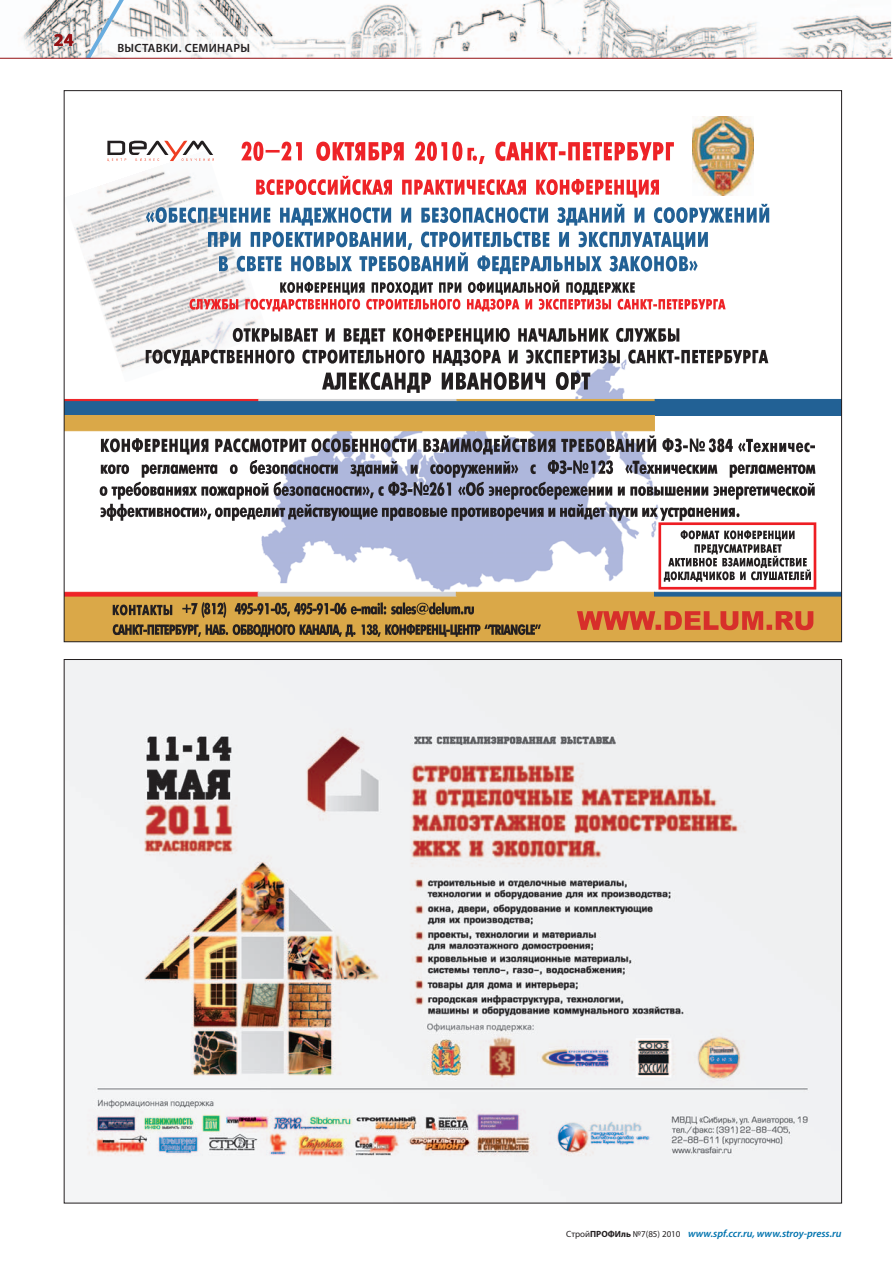
<style>
.page{position:relative;width:893px;height:1263px;background:#fff}
.page>*{position:absolute;margin:0;border:0;box-sizing:border-box;transform-origin:0 0}
.t1{font:700 18px "Myriad Pro";color:#941114}
.t2{font:600 12px "Myriad Pro";letter-spacing:.025em;color:#231f20}
.t3{font:italic 600 10.5px "Myriad Pro";color:#0073ae}
.s1{font-weight:400;font-style:normal;font-size:9px;color:#231f20}
.s2{font-weight:700;font-style:normal;font-size:9px;color:#231f20}
</style>
<div class="page">
<img style="left:0;top:0;width:891px;height:58px">
<img style="left:133px;top:37px;width:327px;height:21px">
<svg style="left:86px;top:0;width:47px;height:58px"></svg>
<hr style="left:0;top:58px;width:892px;height:1px;background:#941114">
<img style="left:66px;top:661px;width:774px;height:540px">
<img style="left:242px;top:393px;width:432px;height:199px">
<img style="left:74px;top:171px;width:183px;height:200px">
<svg style="left:107px;top:141px;width:107px;height:21px"></svg>
<svg style="left:241px;top:142px;width:433px;height:22px"></svg>
<svg style="left:190px;top:280px;width:536px;height:31px"></svg>
<svg style="left:146px;top:328px;width:622px;height:65px"></svg>
<svg style="left:146px;top:204px;width:623px;height:70px"></svg>
<div style="left:64px;top:401px;width:778px;height:15px;background:#226195"></div>
<svg style="left:66px;top:399px;width:193px;height:2px"></svg>
<hr style="left:259px;top:399px;width:198px;height:2px;background:#d1d2d4">
<hr style="left:457px;top:399px;width:198px;height:2px;background:#daa848">
<svg style="left:655px;top:399px;width:185px;height:2px"></svg>
<svg style="left:256px;top:176px;width:403px;height:22px"></svg>
<img style="left:693px;top:116px;width:60px;height:79px">
<svg style="left:66px;top:415px;width:749px;height:106px"></svg>
<svg style="left:664px;top:530px;width:147px;height:52px"></svg>
<div style="left:658px;top:522px;width:158px;height:67px;border:3px solid #ee1d23"></div>
<svg style="left:66px;top:592px;width:774px;height:48px;background:#bf8945"></svg>
<h1 class="t1" style="left:54px;top:34px;width:21px">24</h1>
<p class="t2" style="left:117px;top:44px;width:134px">ВЫСТАВКИ. СЕМИНАРЫ</p>
<p class="t3" style="left:566px;top:1230px;width:277px"><span class="s1">Cтрой</span><span class="s2">ПРОФИль</span> <span class="s1">№7(85) 2010</span> www.spf.ccr.ru, www.stroy-press.ru</p>
</div>
